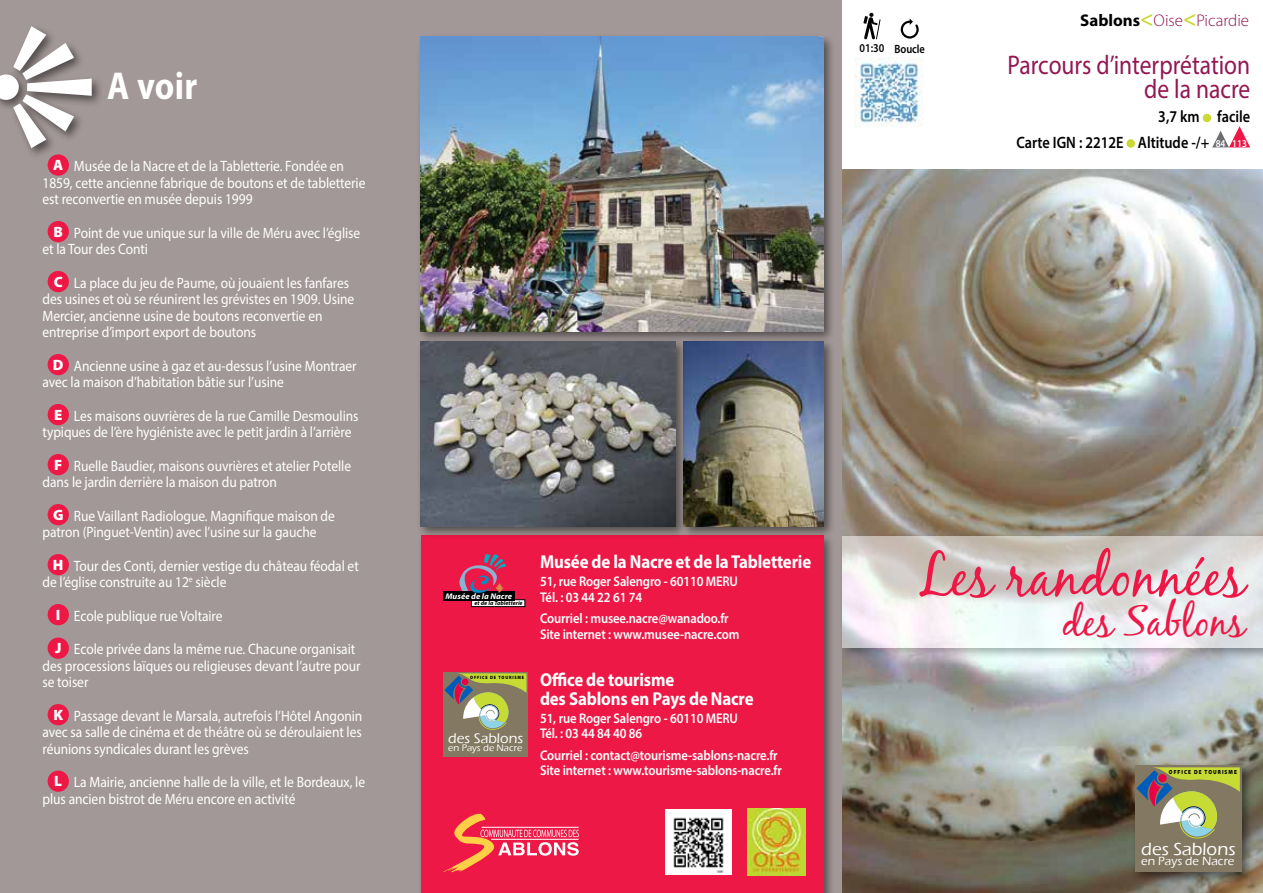
<style>
.page{position:relative;width:1263px;height:893px;background:#fff}
.page>*{position:absolute;margin:0;border:0;box-sizing:border-box;transform-origin:0 0}
.t1{font:58.5px "Black Jack";color:#ed1846}
.t2{font:42px "Black Jack";color:#ed1846}
.t3{font:700 39px "Myriad Pro";color:#fff;scale:.87 1}
.t4{font:27px/24px "Myriad Pro";color:#921752;text-align:right;scale:.87 1}
.t5{font:700 18.75px/18.8px "Myriad Pro";letter-spacing:-.01em;color:#fff;scale:.9 1}
.t6{font:500 18.15px "Eras ITC";color:#fff}
.t7{font:300 16.95px "Myriad Pro";color:#921752}
.t8{font:600 16.5px/25.5px "Myriad Pro";color:#000;text-align:right;scale:.87 1}
.t9{font:15px/16.5px "Myriad Pro";letter-spacing:-.005em;color:#fff;scale:.9 1}
.t10{font:500 14.4px "Eras ITC";color:#fff}
.t11{font:600 14.1px/15.1px "Myriad Pro";letter-spacing:-.01em;color:#fff;scale:.9 1}
.t12{font:500 12.3px "Eras ITC";color:#fff}
.t13{font:600 12px "Myriad Pro";color:#000;scale:.87 1}
.t14{font:500 9.75px "Eras ITC";color:#fff}
.t15{font:italic 700 8.25px "Myriad Pro";color:#fff;scale:1.04 1}
.t16{font:italic 700 6px "Myriad Pro";color:#000}
.t17{font:900 6px "Myriad Pro";letter-spacing:.2em;color:#000;scale:.87 1}
.t18{font:900 4.65px "Myriad Pro";letter-spacing:.2em;color:#000;scale:.87 1}
.s1{font-weight:900}
.s2{font-weight:700;color:#000}
.s3{font-weight:600;font-size:22.5px;color:#cbda32}
.s4{font-size:10.5px;color:#fff}
</style>
<div class="page">
<div style="left:0;top:0;width:842px;height:893px;background:#a29897"></div>
<img style="left:842px;top:169px;width:421px;height:724px">
<div style="left:48px;top:154px;width:21px;height:22px;background:#ed1846;border-radius:50%"></div>
<div style="left:48px;top:221px;width:21px;height:21px;background:#ed1846;border-radius:50%"></div>
<div style="left:48px;top:271px;width:21px;height:21px;background:#ed1846;border-radius:50%"></div>
<div style="left:48px;top:354px;width:21px;height:21px;background:#ed1846;border-radius:50%"></div>
<div style="left:48px;top:404px;width:21px;height:21px;background:#ed1846;border-radius:50%"></div>
<div style="left:48px;top:454px;width:21px;height:21px;background:#ed1846;border-radius:50%"></div>
<div style="left:48px;top:504px;width:21px;height:21px;background:#ed1846;border-radius:50%"></div>
<div style="left:48px;top:554px;width:21px;height:21px;background:#ed1846;border-radius:50%"></div>
<div style="left:48px;top:604px;width:21px;height:21px;background:#ed1846;border-radius:50%"></div>
<div style="left:48px;top:637px;width:21px;height:22px;background:#ed1846;border-radius:50%"></div>
<div style="left:48px;top:704px;width:21px;height:21px;background:#ed1846;border-radius:50%"></div>
<div style="left:48px;top:771px;width:21px;height:21px;background:#ed1846;border-radius:50%"></div>
<div style="left:1131px;top:762px;width:123px;height:122px;background:#000;opacity:.5"></div>
<div style="left:1135px;top:765px;width:106px;height:107px;background:#837861"></div>
<svg style="left:1136px;top:767px;width:104px;height:72px"></svg>
<div style="left:1158px;top:774px;width:8px;height:8px;background:#ec0044;border-radius:50%"></div>
<div style="left:417px;top:532px;width:418px;height:361px;background:#000;opacity:.5"></div>
<div style="left:421px;top:536px;width:402px;height:357px;background:#ed1846"></div>
<div style="left:444px;top:672px;width:84px;height:84px;background:#837861"></div>
<svg style="left:444px;top:673px;width:82px;height:57px"></svg>
<img style="left:748px;top:809px;width:57px;height:66px">
<svg style="left:443px;top:813px;width:136px;height:59px"></svg>
<img style="left:666px;top:810px;width:66px;height:65px">
<div style="left:0;top:23px;width:104px;height:136px;background:#000;opacity:.5"></div>
<svg style="left:0;top:26px;width:92px;height:122px"></svg>
<div style="left:471px;top:599px;width:54px;height:8px;background:#fff;border:1px solid #000"></div>
<div style="left:443px;top:591px;width:71px;height:9px;background:#000"></div>
<svg style="left:459px;top:554px;width:47px;height:39px"></svg>
<div style="left:838px;top:532px;width:425px;height:128px;background:#000;opacity:.6"></div>
<svg style="left:842px;top:536px;width:421px;height:111px"></svg>
<div style="left:1203px;top:114px;width:8px;height:8px;background:#cbda32;border-radius:50%"></div>
<div style="left:1126px;top:139px;width:9px;height:9px;background:#cbda32;border-radius:50%"></div>
<svg style="left:1212px;top:126px;width:38px;height:21px"></svg>
<svg style="left:863px;top:13px;width:17px;height:26px"></svg>
<div style="left:680px;top:337px;width:155px;height:202px;background:#000;opacity:.5"></div>
<img style="left:688px;top:343px;width:135px;height:184px">
<svg style="left:900px;top:18px;width:19px;height:21px"></svg>
<div style="left:416px;top:33px;width:420px;height:310px;background:#000;opacity:.5"></div>
<img style="left:420px;top:37px;width:403px;height:294px">
<div style="left:416px;top:337px;width:272px;height:202px;background:#000;opacity:.5"></div>
<img style="left:420px;top:341px;width:255px;height:186px">
<img style="left:854px;top:57px;width:69px;height:70px">
<h3 class="t3" style="left:107px;top:61px;width:105px">A voir</h3>
<p class="t9" style="left:43px;top:158px;width:360px;text-indent:11px"><span class="s1">A</span> Musée de la Nacre et de la Tabletterie. Fondée en<br>1859, cette ancienne fabrique de boutons et de tabletterie est reconvertie en musée depuis 1999</p>
<p class="t9" style="left:43px;top:224px;width:354px;text-indent:11px"><span class="s1">B</span> Point de vue unique sur la ville de Méru avec l’église et la Tour des Conti</p>
<p class="t9" style="left:43px;top:274px;width:348px;text-indent:11px"><span class="s1">C</span> La place du jeu de Paume, où jouaient les fanfares des usines et où se réunirent les grévistes en 1909. Usine Mercier, ancienne usine de boutons reconvertie en entreprise d’import export de boutons</p>
<p class="t9" style="left:43px;top:357px;width:350px;text-indent:10px"><span class="s1">D</span> Ancienne usine à gaz et au-dessus l’usine Montraer avec la maison d’habitation bâtie sur l’usine</p>
<p class="t9" style="left:43px;top:407px;width:353px;text-indent:12px"><span class="s1">E</span> Les maisons ouvrières de la rue Camille Desmoulins typiques de l’ère hygiéniste avec le petit jardin à l’arrière</p>
<p class="t9" style="left:43px;top:457px;width:344px;text-indent:12px"><span class="s1">F</span> Ruelle Baudier, maisons ouvrières et atelier Potelle dans le jardin derrière la maison du patron</p>
<p class="t9" style="left:43px;top:507px;width:326px;text-indent:11px"><span class="s1">G</span> Rue Vaillant Radiologue. Magnifique maison de patron (Pinguet-Ventin) avec l’usine sur la gauche</p>
<p class="t9" style="left:43px;top:557px;width:353px;text-indent:10px"><span class="s1">H</span> Tour des Conti, dernier vestige du château féodal et de l’église construite au 12<sup>e</sup> siècle</p>
<p class="t9" style="left:56px;top:607px;width:187px"><span class="s1">I</span> Ecole publique rue Voltaire</p>
<p class="t9" style="left:43px;top:641px;width:355px;text-indent:13px"><span class="s1">J</span> Ecole privée dans la même rue. Chacune organisait des processions laïques ou religieuses devant l’autre pour se toiser</p>
<p class="t9" style="left:43px;top:707px;width:357px;text-align:justify;text-indent:11px"><span class="s1">K</span> Passage devant le Marsala, autrefois l’Hôtel Angonin avec sa salle de cinéma et de théâtre où se déroulaient les réunions syndicales durant les grèves</p>
<p class="t9" style="left:43px;top:774px;width:360px;text-indent:12px"><span class="s1">L</span> La Mairie, ancienne halle de la ville, et le Bordeaux, le plus ancien bistrot de Méru encore en activité</p>
<p class="t13" style="left:859px;top:41px;width:77px">01:30 Boucle</p>
<p class="t7" style="left:1080px;top:11px;width:170px"><span class="s2">Sablons</span><span class="s3">&lt;</span>Oise<span class="s3">&lt;</span>Picardie</p>
<h3 class="t4" style="left:1008px;top:53px;width:280px">Parcours d’interprétation de la nacre</h3>
<p class="t8" style="left:1016px;top:104px;width:270px">3,7 km facile<br>Carte IGN : 2212E Altitude -/+ <span class="s4">84 113</span></p>
<p class="t15" style="left:446px;top:592px;width:66px">Musée de la Nacre</p>
<p class="t16" style="left:475px;top:600px;width:50px">et de la Tabletterie</p>
<p class="t18" style="left:470px;top:674px;width:64px">OFFICE DE TOURISME</p>
<p class="t10" style="left:448px;top:730px;width:76px">des Sablons</p>
<p class="t14" style="left:448px;top:742px;width:75px">en Pays de Nacre</p>
<p class="t5" style="left:540px;top:551px;width:303px">Musée de la Nacre et de la Tabletterie</p>
<p class="t11" style="left:540px;top:574px;width:221px">51, rue Roger Salengro - 60110 MERU<br>Tél. : 03 44 22 61 74</p>
<p class="t11" style="left:540px;top:611px;width:223px">Courriel : musee.nacre@wanadoo.fr<br>Site internet : www.musee-nacre.com</p>
<p class="t5" style="left:540px;top:670px;width:239px">Office de tourisme<br>des Sablons en Pays de Nacre</p>
<p class="t11" style="left:540px;top:710px;width:221px">51, rue Roger Salengro - 60110 MERU<br>Tél. : 03 44 84 40 86</p>
<p class="t11" style="left:540px;top:748px;width:270px">Courriel : contact@tourisme-sablons-nacre.fr<br>Site internet : www.tourisme-sablons-nacre.fr</p>
<h1 class="t1" style="left:918px;top:540px;width:329px">Les randonnées</h1>
<h2 class="t2" style="left:1062px;top:596px;width:185px">des Sablons</h2>
<p class="t17" style="left:1169px;top:769px;width:80px">OFFICE DE TOURISME</p>
<p class="t6" style="left:1141px;top:838px;width:96px">des Sablons</p>
<p class="t12" style="left:1141px;top:854px;width:95px">en Pays de Nacre</p>
</div>
